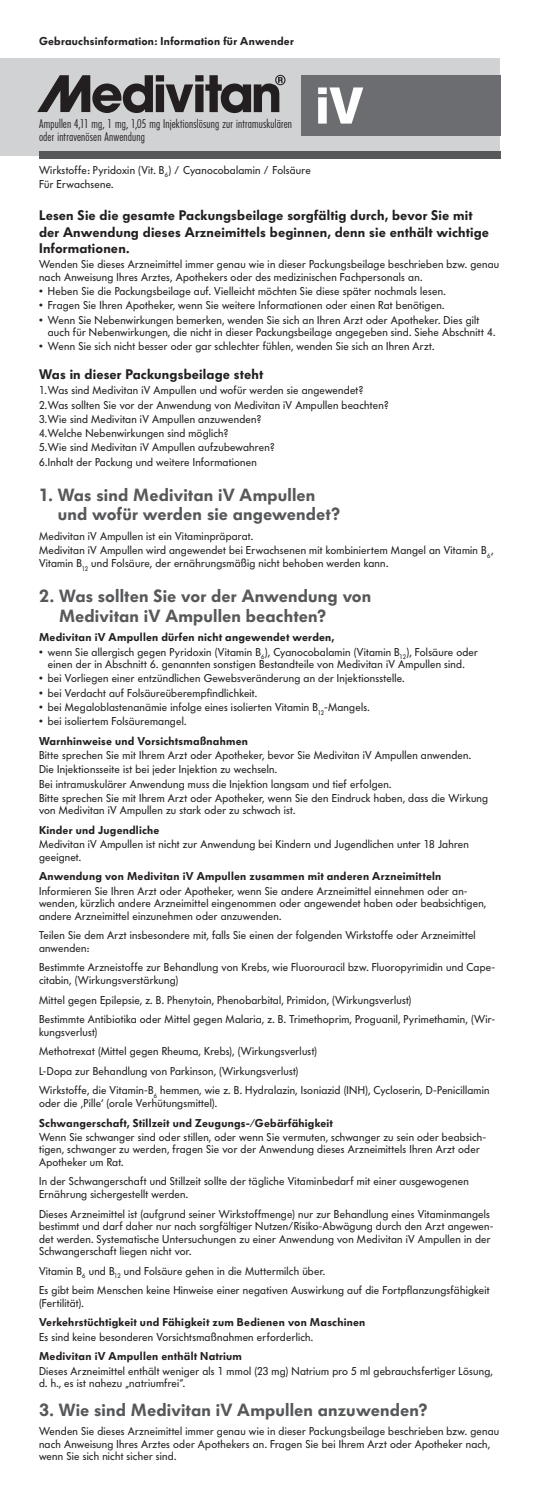
<style>
.page{position:relative;width:537px;height:1492px;background:#fff}
.page>*{position:absolute;margin:0;border:0;box-sizing:border-box;transform-origin:0 0}
.t1{font:600 17.5px/19.4px "Futura BQ";letter-spacing:.01em;color:#57585a}
.t2{font:600 13.75px/16.2px "Futura BQ";letter-spacing:.015em;color:#231f20}
.t3{font:300 12.5px/13.1px "Futura Condensed BQ";letter-spacing:.01em;color:#231f20}
.t4{font:11.25px/12.5px "Futura BQ";letter-spacing:.02em;color:#231f20}
.t5{font:600 11.25px "Futura BQ";letter-spacing:.02em;color:#231f20}
</style>
<div class="page">
<div style="left:0;top:58px;width:500px;height:97px;background:#d1d2d4"></div>
<svg style="left:37px;top:75px;width:248px;height:38px"></svg>
<div style="left:39px;top:152px;width:461px;height:7px;background:#57585a"></div>
<svg style="left:301px;top:75px;width:199px;height:61px;background:#76777a"></svg>
<p class="t5" style="left:39px;top:35px;width:256px">Gebrauchsinformation: Information für Anwender</p>
<p class="t3" style="left:39px;top:117px;width:254px">Ampullen 4,11 mg, 1 mg, 1,05 mg Injektionslösung zur intramuskulären oder intravenösen Anwendung</p>
<p class="t4" style="left:39px;top:163px;width:273px;line-height:14.2px">Wirkstoffe: Pyridoxin (Vit. B<sub>6</sub>) / Cyanocobalamin / Folsäure<br>Für Erwachsene.</p>
<p class="t2" style="left:39px;top:207px;width:451px">Lesen Sie die gesamte Packungsbeilage sorgfältig durch, bevor Sie mit der Anwendung dieses Arzneimittels beginnen, denn sie enthält wichtige<br>Informationen.</p>
<p class="t4" style="left:39px;top:258px;width:461px">Wenden Sie dieses Arzneimittel immer genau wie in dieser Packungsbeilage beschrieben bzw. genau nach Anweisung Ihres Arztes, Apothekers oder des medizinischen Fachpersonals an.</p>
<p class="t4" style="left:39px;top:285px;width:408px">• Heben Sie die Packungsbeilage auf. Vielleicht möchten Sie diese später nochmals lesen.</p>
<p class="t4" style="left:39px;top:299px;width:407px">• Fragen Sie Ihren Apotheker, wenn Sie weitere Informationen oder einen Rat benötigen.</p>
<p class="t4" style="left:48px;top:313px;width:449px;text-indent:-9px">• Wenn Sie Nebenwirkungen bemerken, wenden Sie sich an Ihren Arzt oder Apotheker. Dies gilt auch für Nebenwirkungen, die nicht in dieser Packungsbeilage angegeben sind. Siehe Abschnitt 4.</p>
<p class="t4" style="left:39px;top:340px;width:396px">• Wenn Sie sich nicht besser oder gar schlechter fühlen, wenden Sie sich an Ihren Arzt.</p>
<p class="t2" style="left:39px;top:366px;width:225px">Was in dieser Packungsbeilage steht</p>
<p class="t4" style="left:39px;top:383px;width:351px;line-height:14.2px">1.Was sind Medivitan iV Ampullen und wofür werden sie angewendet?<br>2.Was sollten Sie vor der Anwendung von Medivitan iV Ampullen beachten?<br>3.Wie sind Medivitan iV Ampullen anzuwenden?<br>4.Welche Nebenwirkungen sind möglich?<br>5.Wie sind Medivitan iV Ampullen aufzubewahren?<br>6.Inhalt der Packung und weitere Informationen</p>
<h1 class="t1" style="left:58px;top:485px;width:284px;text-indent:-19px">1. Was sind Medivitan iV Ampullen und wofür werden sie angewendet?</h1>
<p class="t4" style="left:39px;top:529px;width:456px;line-height:14.2px">Medivitan iV Ampullen ist ein Vitaminpräparat.<br>Medivitan iV Ampullen wird angewendet bei Erwachsenen mit kombiniertem Mangel an Vitamin B<sub>6</sub>,</p>
<p class="t4" style="left:39px;top:556px;width:351px">Vitamin B<sub>12</sub> und Folsäure, der ernährungsmäßig nicht behoben werden kann.</p>
<h1 class="t1" style="left:59px;top:586px;width:314px;text-indent:-20px">2. Was sollten Sie vor der Anwendung von<br>Medivitan iV Ampullen beachten?</h1>
<p class="t5" style="left:39px;top:630px;width:297px">Medivitan iV Ampullen dürfen nicht angewendet werden,</p>
<p class="t4" style="left:39px;top:645px;width:440px;text-align:center">• wenn Sie allergisch gegen Pyridoxin (Vitamin B<sub>6</sub>), Cyanocobalamin (Vitamin B<sub>12</sub>), Folsäure oder einen der in Abschnitt 6. genannten sonstigen Bestandteile von Medivitan iV Ampullen sind.</p>
<p class="t4" style="left:39px;top:672px;width:367px">• bei Vorliegen einer entzündlichen Gewebsveränderung an der Injektionsstelle.</p>
<p class="t4" style="left:39px;top:686px;width:219px">• bei Verdacht auf Folsäureüberempfindlichkeit.</p>
<p class="t4" style="left:39px;top:700px;width:332px">• bei Megaloblastenanämie infolge eines isolierten Vitamin B<sub>12</sub>-Mangels.</p>
<p class="t4" style="left:39px;top:715px;width:149px">• bei isoliertem Folsäuremangel.</p>
<p class="t5" style="left:39px;top:734px;width:210px">Warnhinweise und Vorsichtsmaßnahmen</p>
<p class="t4" style="left:39px;top:748px;width:450px;line-height:14.2px">Bitte sprechen Sie mit Ihrem Arzt oder Apotheker, bevor Sie Medivitan iV Ampullen anwenden.<br>Die Injektionsseite ist bei jeder Injektion zu wechseln.<br>Bei intramuskulärer Anwendung muss die Injektion langsam und tief erfolgen.<br>Bitte sprechen Sie mit Ihrem Arzt oder Apotheker, wenn Sie den Eindruck haben, dass die Wirkung</p>
<p class="t4" style="left:39px;top:804px;width:258px">von Medivitan iV Ampullen zu stark oder zu schwach ist.</p>
<p class="t5" style="left:39px;top:823px;width:122px">Kinder und Jugendliche</p>
<p class="t4" style="left:39px;top:838px;width:431px">Medivitan iV Ampullen ist nicht zur Anwendung bei Kindern und Jugendlichen unter 18 Jahren geeignet.</p>
<p class="t5" style="left:39px;top:869px;width:403px">Anwendung von Medivitan iV Ampullen zusammen mit anderen Arzneimitteln</p>
<p class="t4" style="left:39px;top:884px;width:448px">Informieren Sie Ihren Arzt oder Apotheker, wenn Sie andere Arzneimittel einnehmen oder an&shy;wenden, kürzlich andere Arzneimittel eingenommen oder angewendet haben oder beabsichtigen, andere Arzneimittel einzunehmen oder anzuwenden.</p>
<p class="t4" style="left:39px;top:929px;width:438px">Teilen Sie dem Arzt insbesondere mit, falls Sie einen der folgenden Wirkstoffe oder Arzneimittel anwenden:</p>
<p class="t4" style="left:39px;top:961px;width:457px">Bestimmte Arzneistoffe zur Behandlung von Krebs, wie Fluorouracil bzw. Fluoropyrimidin und Cape&shy;citabin, (Wirkungsverstärkung)</p>
<p class="t4" style="left:39px;top:989px;width:457px;line-height:19.6px">Mittel gegen Epilepsie, z. B. Phenytoin, Phenobarbital, Primidon, (Wirkungsverlust)<br>Bestimmte Antibiotika oder Mittel gegen Malaria, z. B. Trimethoprim, Proguanil, Pyrimethamin, (Wir-</p>
<p class="t4" style="left:39px;top:1021px;width:452px;line-height:19.6px">kungsverlust)<br>Methotrexat (Mittel gegen Rheuma, Krebs), (Wirkungsverlust)<br>L-Dopa zur Behandlung von Parkinson, (Wirkungsverlust)<br>Wirkstoffe, die Vitamin-B<sub>6</sub> hemmen, wie z. B. Hydralazin, Isoniazid (INH), Cycloserin, D-Penicillamin</p>
<p class="t4" style="left:39px;top:1096px;width:180px">oder die ‚Pille‘ (orale Verhütungsmittel).</p>
<p class="t5" style="left:39px;top:1115px;width:295px">Schwangerschaft, Stillzeit und Zeugungs-/Gebärfähigkeit</p>
<p class="t4" style="left:39px;top:1130px;width:448px">Wenn Sie schwanger sind oder stillen, oder wenn Sie vermuten, schwanger zu sein oder beabsich&shy;tigen, schwanger zu werden, fragen Sie vor der Anwendung dieses Arzneimittels Ihren Arzt oder<br>Apotheker um Rat.</p>
<p class="t4" style="left:39px;top:1175px;width:431px">In der Schwangerschaft und Stillzeit sollte der tägliche Vitaminbedarf mit einer ausgewogenen<br>Ernährung sichergestellt werden.</p>
<p class="t4" style="left:39px;top:1207px;width:456px">Dieses Arzneimittel ist (aufgrund seiner Wirkstoffmenge) nur zur Behandlung eines Vitaminmangels bestimmt und darf daher nur nach sorgfältiger Nutzen/Risiko-Abwägung durch den Arzt angewen&shy;det werden. Systematische Untersuchungen zu einer Anwendung von Medivitan iV Ampullen in der Schwangerschaft liegen nicht vor.</p>
<p class="t4" style="left:39px;top:1260px;width:452px;line-height:19.6px">Vitamin B<sub>6</sub> und B<sub>12</sub> und Folsäure gehen in die Muttermilch über.<br>Es gibt beim Menschen keine Hinweise einer negativen Auswirkung auf die Fortpflanzungsfähigkeit</p>
<p class="t4" style="left:39px;top:1296px;width:46px">(Fertilität).</p>
<p class="t5" style="left:39px;top:1315px;width:328px">Verkehrstüchtigkeit und Fähigkeit zum Bedienen von Maschinen</p>
<p class="t4" style="left:39px;top:1330px;width:275px">Es sind keine besonderen Vorsichtsmaßnahmen erforderlich.</p>
<p class="t5" style="left:39px;top:1349px;width:204px">Medivitan iV Ampullen enthält Natrium</p>
<p class="t4" style="left:39px;top:1364px;width:455px">Dieses Arzneimittel enthält weniger als 1 mmol (23 mg) Natrium pro 5 ml gebrauchsfertiger Lösung, d. h., es ist nahezu „natriumfrei“.</p>
<h1 class="t1" style="left:39px;top:1399px;width:390px">3. Wie sind Medivitan iV Ampullen anzuwenden?</h1>
<p class="t4" style="left:39px;top:1424px;width:461px">Wenden Sie dieses Arzneimittel immer genau wie in dieser Packungsbeilage beschrieben bzw. genau nach Anweisung Ihres Arztes oder Apothekers an. Fragen Sie bei Ihrem Arzt oder Apotheker nach, wenn Sie sich nicht sicher sind.</p>
</div>
